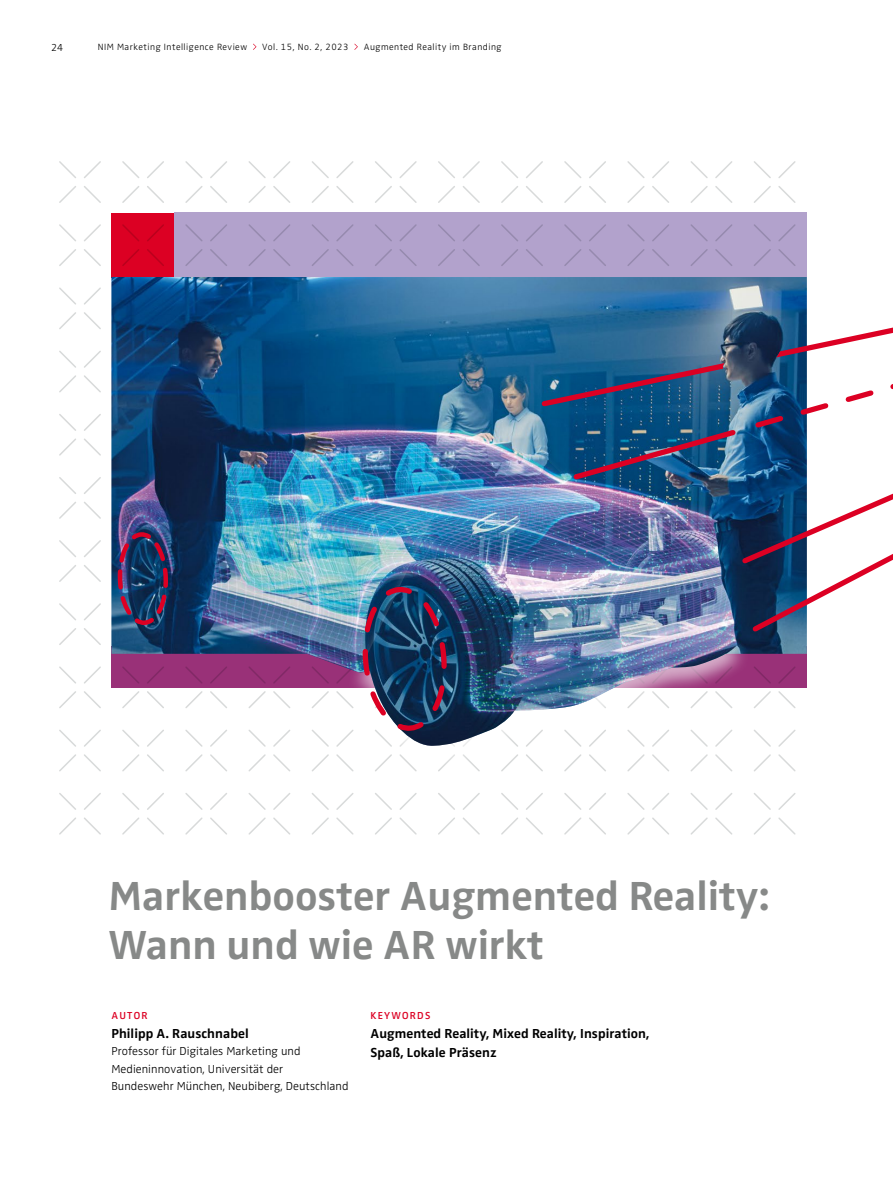
<style>
.page{position:relative;width:893px;height:1191px;background:#fff}
.page>*{position:absolute;margin:0;border:0;box-sizing:border-box;transform-origin:0 0}
.t1{font:700 42px/48.8px "Zwo OT";color:#878988}
.t2{font:700 13.5px/18.8px "Zwo OT";letter-spacing:.005em;color:#000}
.t3{font:300 12px/17.2px "Zwo OT";letter-spacing:.005em;color:#000}
.t4{font:600 10.5px "Zwo OT";letter-spacing:.12em;color:#dc0023}
.t5{font:300 10.5px "Zwo OT";color:#000}
.t6{font:300 9.3px "Zwo OT";letter-spacing:.05em;color:#000}
</style>
<div class="page">
<div style="left:111px;top:213px;width:63px;height:64px;background:#dc0023"></div>
<div style="left:174px;top:213px;width:633px;height:64px;background:#b2a2cc"></div>
<svg style="left:754px;top:793px;width:42px;height:42px"></svg>
<svg style="left:690px;top:793px;width:43px;height:42px"></svg>
<svg style="left:627px;top:793px;width:42px;height:42px"></svg>
<svg style="left:564px;top:793px;width:42px;height:42px"></svg>
<svg style="left:501px;top:793px;width:42px;height:42px"></svg>
<svg style="left:438px;top:793px;width:42px;height:42px"></svg>
<svg style="left:375px;top:793px;width:42px;height:42px"></svg>
<svg style="left:312px;top:793px;width:42px;height:42px"></svg>
<svg style="left:248px;top:793px;width:43px;height:42px"></svg>
<svg style="left:185px;top:793px;width:42px;height:42px"></svg>
<svg style="left:122px;top:793px;width:42px;height:42px"></svg>
<svg style="left:59px;top:793px;width:42px;height:42px"></svg>
<svg style="left:754px;top:746px;width:42px;height:26px"></svg>
<svg style="left:248px;top:746px;width:42px;height:26px"></svg>
<svg style="left:185px;top:746px;width:42px;height:26px"></svg>
<svg style="left:122px;top:746px;width:42px;height:26px"></svg>
<svg style="left:59px;top:730px;width:42px;height:42px"></svg>
<svg style="left:59px;top:666px;width:42px;height:42px"></svg>
<svg style="left:59px;top:603px;width:42px;height:42px"></svg>
<svg style="left:59px;top:540px;width:42px;height:42px"></svg>
<svg style="left:59px;top:477px;width:42px;height:42px"></svg>
<svg style="left:59px;top:414px;width:42px;height:42px"></svg>
<svg style="left:59px;top:351px;width:42px;height:42px"></svg>
<svg style="left:59px;top:287px;width:42px;height:42px"></svg>
<svg style="left:438px;top:224px;width:42px;height:42px"></svg>
<svg style="left:375px;top:224px;width:42px;height:42px"></svg>
<svg style="left:312px;top:224px;width:42px;height:42px"></svg>
<svg style="left:248px;top:224px;width:42px;height:42px"></svg>
<svg style="left:185px;top:224px;width:42px;height:42px"></svg>
<svg style="left:122px;top:224px;width:42px;height:42px"></svg>
<svg style="left:59px;top:224px;width:42px;height:42px"></svg>
<svg style="left:754px;top:161px;width:42px;height:42px"></svg>
<svg style="left:690px;top:161px;width:42px;height:42px"></svg>
<svg style="left:627px;top:161px;width:42px;height:42px"></svg>
<svg style="left:564px;top:161px;width:42px;height:42px"></svg>
<svg style="left:501px;top:161px;width:42px;height:42px"></svg>
<svg style="left:438px;top:161px;width:42px;height:42px"></svg>
<svg style="left:375px;top:161px;width:42px;height:42px"></svg>
<svg style="left:312px;top:161px;width:42px;height:42px"></svg>
<svg style="left:248px;top:161px;width:42px;height:42px"></svg>
<svg style="left:185px;top:161px;width:42px;height:42px"></svg>
<svg style="left:122px;top:161px;width:42px;height:42px"></svg>
<svg style="left:59px;top:161px;width:42px;height:42px"></svg>
<img style="left:111px;top:277px;width:696px;height:469px">
<div style="left:347px;top:435px;width:404px;height:337px;background:#fff;opacity:.6"></div>
<img style="left:359px;top:436px;width:380px;height:310px">
<img style="left:500px;top:224px;width:393px;height:422px">
<img style="left:310px;top:539px;width:171px;height:233px">
<img style="left:116px;top:530px;width:54px;height:116px">
<img style="left:723px;top:298px;width:58px;height:89px">
<svg style="left:253px;top:44px;width:3px;height:6px"></svg>
<svg style="left:354px;top:44px;width:4px;height:6px"></svg>
<p class="t5" style="left:51px;top:41px;width:14px">24</p>
<p class="t6" style="left:98px;top:41px;width:151px">NIM Marketing Intelligence Review</p>
<p class="t6" style="left:262px;top:41px;width:88px">Vol. 15, No. 2, 2023</p>
<p class="t6" style="left:364px;top:41px;width:140px">Augmented Reality im Branding</p>
<h1 class="t1" style="left:108px;top:872px;width:662px">Markenbooster Augmented Reality:<br>Wann und wie AR wirkt</h1>
<p class="t4" style="left:111px;top:1009px;width:38px">AUTOR</p>
<p class="t2" style="left:111px;top:1024px;width:139px">Philipp A. Rauschnabel</p>
<p class="t3" style="left:111px;top:1043px;width:239px">Professor für Digitales Marketing und<br>Medieninnovation, Universität der<br>Bundeswehr München, Neubiberg, Deutschland</p>
<p class="t4" style="left:370px;top:1009px;width:62px">KEYWORDS</p>
<p class="t2" style="left:370px;top:1024px;width:281px">Augmented Reality, Mixed Reality, Inspiration,<br>Spaß, Lokale Präsenz</p>
</div>
